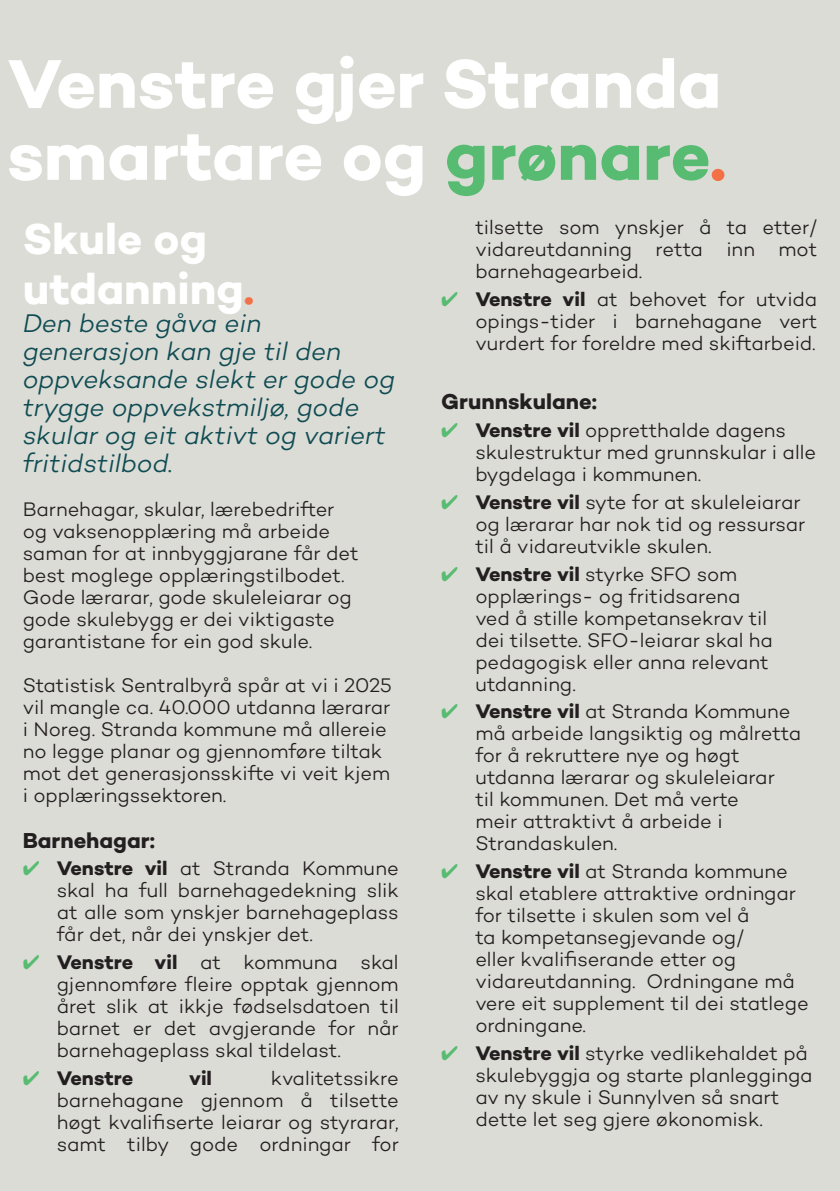
<style>
.page{position:relative;width:840px;height:1191px;background:#fff}
.page>*{position:absolute;margin:0;border:0;box-sizing:border-box;transform-origin:0 0}
.Overskrift{font:700 70px/72px "Campton";letter-spacing:-.005em;color:#fff}
.Forsideoverskrift_3{font:700 44px/50px "Campton";color:#fff}
.Ingress_G{font:italic 300 26px/28px "Campton";letter-spacing:-.005em;color:#0f4c53}
.Underoverskrift_2{font:700 22px "Campton";color:#231f20}
.Brodtekst{font:300 20px/22px "Campton";color:#231f20}
.t1{font:700 20px "Campton";color:#231f20}
.s1{color:#57bc71}
.s2{color:#f37147}
.s3{font-weight:700}
</style>
<div class="page">
<div style="left:0;top:0;width:839px;height:1191px;background:#dcdcd6"></div>
<p class="Overskrift" style="left:8px;top:47px;width:719px">Venstre gjer Stranda smartare og <span class="s1">grønare</span><span class="s2">.</span></p>
<p class="Forsideoverskrift_3" style="left:23px;top:213px;width:233px">Skule og utdanning<span class="s2">.</span></p>
<p class="Ingress_G" style="left:23px;top:308px;width:374px">Den beste gåva ein generasjon kan gje til den oppveksande slekt er gode og trygge oppvekstmiljø, gode skular og eit aktivt og variert fritidstilbod.</p>
<p class="Brodtekst" style="left:23px;top:497px;width:337px">Barnehagar, skular, lærebedrifter og vaksenopplæring må arbeide saman for at innbyggjarane får det best moglege opplæringstilbodet.<br>Gode lærarar, gode skuleleiarar og gode skulebygg er dei viktigaste garantistane for ein god skule.</p>
<p class="Brodtekst" style="left:23px;top:673px;width:370px">Statistisk Sentralbyrå spår at vi i 2025 vil mangle ca. 40.000 utdanna lærarar i Noreg. Stranda kommune må allereie no legge planar og gjennomføre tiltak mot det generasjonsskifte vi veit kjem i opplæringssektoren.</p>
<p class="Underoverskrift_2" style="left:23px;top:826px;width:134px">Barnehagar:</p>
<p class="Brodtekst" style="left:57px;top:857px;width:343px;text-align:justify;text-indent:-34px"><span class="s1">✔</span> <span class="s3">Venstre vil</span> at Stranda Kommune skal ha full barnehagedekning slik at alle som ynskjer barnehageplass får det, når dei ynskjer det.</p>
<p class="Brodtekst" style="left:57px;top:951px;width:343px;text-align:justify;text-indent:-34px"><span class="s1">✔</span> <span class="s3">Venstre vil</span> at kommuna skal gjennomføre fleire opptak gjennom året slik at ikkje fødselsdatoen til barnet er det avgjerande for når barnehageplass skal tildelast.</p>
<p class="t1" style="left:23px;top:1065px;width:112px"><span class="s1">✔</span> Venstre</p>
<p class="t1" style="left:189px;top:1065px;width:24px">vil</p>
<p class="Brodtekst" style="left:475px;top:216px;width:343px;text-align:justify">tilsette som ynskjer å ta etter/ vidareutdanning retta inn mot barnehagearbeid.</p>
<p class="Brodtekst" style="left:475px;top:288px;width:343px;text-align:justify;text-indent:-34px"><span class="s1">✔</span> <span class="s3">Venstre vil</span> at behovet for utvida opings-tider i barnehagane vert vurdert for foreldre med skiftarbeid.</p>
<p class="Underoverskrift_2" style="left:441px;top:388px;width:157px">Grunnskulane:</p>
<p class="Brodtekst" style="left:475px;top:419px;width:342px;text-indent:-34px"><span class="s1">✔</span> <span class="s3">Venstre vil</span> oppretthalde dagens skulestruktur med grunnskular i alle bygdelaga i kommunen.</p>
<p class="Brodtekst" style="left:475px;top:490px;width:331px;text-indent:-34px"><span class="s1">✔</span> <span class="s3">Venstre vil</span> syte for at skuleleiarar og lærarar har nok tid og ressursar til å vidareutvikle skulen.</p>
<p class="Brodtekst" style="left:475px;top:562px;width:299px;text-indent:-34px"><span class="s1">✔</span> <span class="s3">Venstre vil</span> styrke SFO som opplærings- og fritidsarena ved å stille kompetansekrav til dei tilsette. SFO-leiarar skal ha pedagogisk eller anna relevant utdanning.</p>
<p class="Brodtekst" style="left:475px;top:700px;width:327px;text-indent:-34px"><span class="s1">✔</span> <span class="s3">Venstre vil</span> at Stranda Kommune må arbeide langsiktig og målretta for å rekruttere nye og høgt utdanna lærarar og skuleleiarar<br>til kommunen. Det må verte<br>meir attraktivt å arbeide i<br>Strandaskulen.</p>
<p class="Brodtekst" style="left:475px;top:859px;width:335px;text-indent:-34px"><span class="s1">✔</span> <span class="s3">Venstre vil</span> at Stranda kommune skal etablere attraktive ordningar for tilsette i skulen som vel å<br>ta kompetansegjevande og/<br>eller kvalifiserande etter og vidareutdanning. Ordningane må vere eit supplement til dei statlege ordningane.</p>
<p class="Brodtekst" style="left:475px;top:1041px;width:338px;text-indent:-34px"><span class="s1">✔</span> <span class="s3">Venstre vil</span> styrke vedlikehaldet på skulebyggja og starte planlegginga av ny skule i Sunnylven så snart dette let seg gjere økonomisk.</p>
<p class="Brodtekst" style="left:57px;top:1066px;width:343px;text-align:justify;text-indent:214px">kvalitetssikre barnehagane gjennom å tilsette høgt kvalifiserte leiarar og styrarar, samt tilby gode ordningar for</p>
</div>
